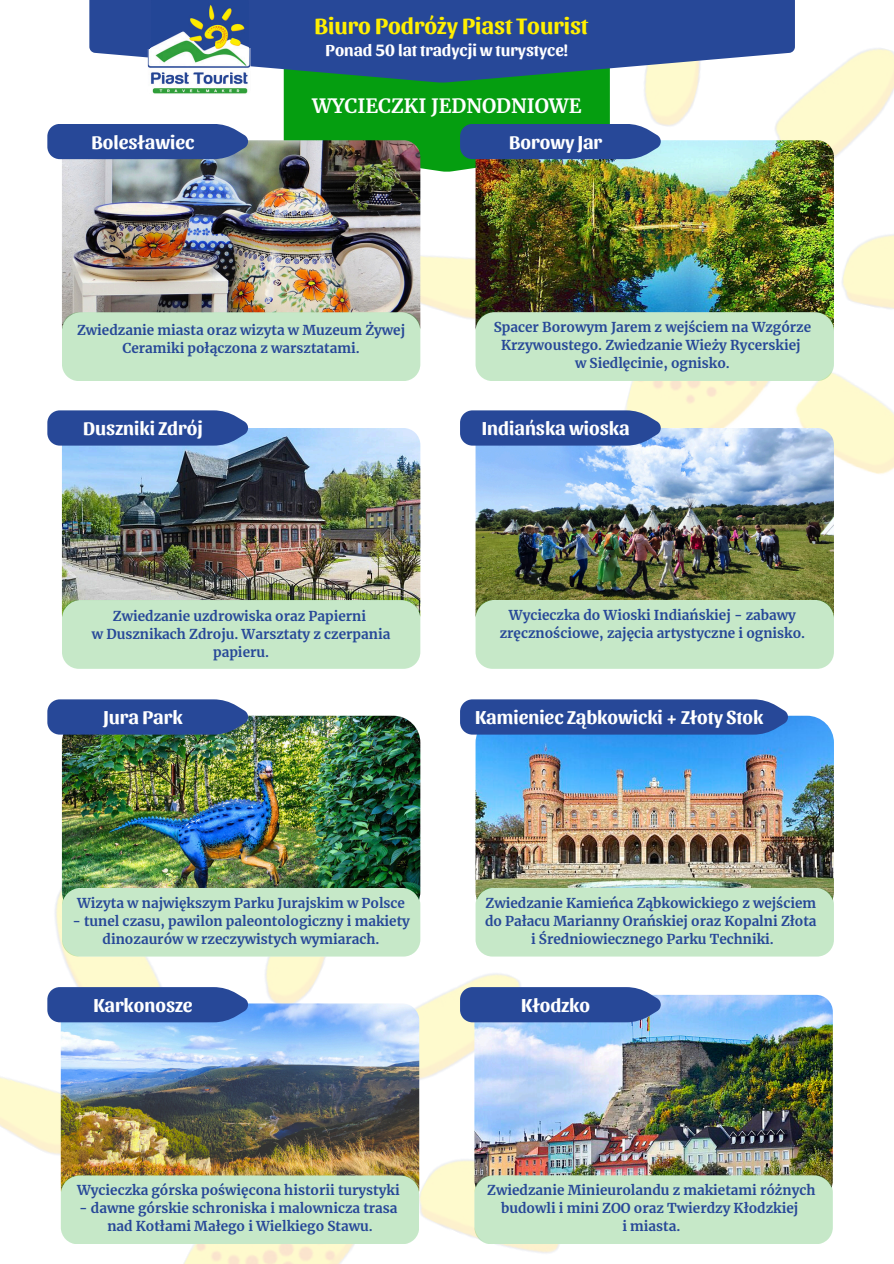
<style>
.page{position:relative;width:894px;height:1264px;background:#fff}
.page>*{position:absolute;margin:0;border:0;box-sizing:border-box;transform-origin:0 0}
.t1{font:700 23.55px "Sansita";color:#ffef01}
.t2{font:700 19.5px "Sansita";color:#fff}
.t3{font:700 19.5px "Merriweather";color:#fff}
.t4{font:700 16.95px "Sansita";color:#fff}
.t5{font:700 13.5px/18px "Merriweather";color:#274898;text-align:center}
</style>
<div class="page">
<img style="left:420px;top:0;width:473px;height:561px">
<img style="left:62px;top:140px;width:358px;height:140px">
<div style="left:47px;top:124px;width:201px;height:35px;background:#274898"></div>
<img style="left:0;top:725px;width:766px;height:528px">
<img style="left:475px;top:140px;width:358px;height:140px">
<img style="left:284px;top:83px;width:376px;height:89px">
<svg style="left:89px;top:0;width:705px;height:83px;background:#42649d"></svg>
<img style="left:148px;top:0;width:102px;height:94px;border-radius:4px">
<div style="left:122px;top:0;width:29px;height:47px;background:#274898"></div>
<div style="left:249px;top:0;width:29px;height:47px;background:#274898"></div>
<div style="left:144px;top:39px;width:6px;height:9px;background:#274898"></div>
<img style="left:47px;top:280px;width:786px;height:389px">
<img style="left:62px;top:715px;width:358px;height:203px;border-radius:27px">
<svg style="left:47px;top:699px;width:201px;height:35px;background:#31519b"></svg>
<div style="left:62px;top:887px;width:358px;height:69px;background:#c6e8c8"></div>
<img style="left:475px;top:715px;width:358px;height:203px;border-radius:27px">
<div style="left:460px;top:699px;width:327px;height:35px;background:#274898"></div>
<div style="left:475px;top:887px;width:358px;height:69px;background:#c6e8c8"></div>
<img style="left:61px;top:1003px;width:358px;height:149px">
<svg style="left:47px;top:987px;width:201px;height:35px;background:#30509d"></svg>
<img style="left:0;top:1152px;width:419px;height:111px">
<img style="left:474px;top:994px;width:358px;height:181px">
<svg style="left:460px;top:987px;width:200px;height:35px;background:#30509c"></svg>
<div style="left:474px;top:1175px;width:358px;height:69px;background:#c6e8c8"></div>
<h3 class="t1" style="left:314px;top:10px;width:275px">Biuro Podróży Piast Tourist</h3>
<p class="t4" style="left:325px;top:39px;width:244px">Ponad 50 lat tradycji w turystyce!</p>
<p class="t3" style="left:312px;top:94px;width:271px">WYCIECZKI JEDNODNIOWE</p>
<h4 class="t2" style="left:92px;top:129px;width:104px">Bolesławiec</h4>
<p class="t2" style="left:509px;top:129px;width:95px">Borowy Jar</p>
<p class="t5" style="left:77px;top:321px;width:329px">Zwiedzanie miasta oraz wizyta w Muzeum Żywej<br>Ceramiki połączona z warsztatami.</p>
<p class="t5" style="left:493px;top:318px;width:319px">Spacer Borowym Jarem z wejściem na Wzgórze<br>Krzywoustego. Zwiedzanie Wieży Rycerskiej</p>
<p class="t5" style="left:575px;top:354px;width:156px">w Siedlęcinie, ognisko.</p>
<h3 class="t2" style="left:83px;top:415px;width:121px">Duszniki Zdrój</h3>
<p class="t2" style="left:481px;top:415px;width:149px">Indiańska wioska</p>
<p class="t5" style="left:113px;top:607px;width:254px">Zwiedzanie uzdrowiska oraz Papierni</p>
<p class="t5" style="left:92px;top:625px;width:300px">w Dusznikach Zdroju. Warsztaty z czerpania papieru.</p>
<p class="t5" style="left:499px;top:606px;width:307px">Wycieczka do Wioski Indiańskiej - zabawy zręcznościowe, zajęcia artystyczne i ognisko.</p>
<h3 class="t2" style="left:103px;top:704px;width:81px">Jura Park</h3>
<p class="t2" style="left:475px;top:704px;width:290px">Kamieniec Ząbkowicki + Złoty Stok</p>
<h3 class="t5" style="left:77px;top:893px;width:329px">Wizyta w największym Parku Jurajskim w Polsce</h3>
<p class="t5" style="left:72px;top:911px;width:339px">- tunel czasu, pawilon paleontologiczny i makiety dinozaurów w rzeczywistych wymiarach.</p>
<p class="t5" style="left:485px;top:893px;width:332px">Zwiedzanie Kamieńca Ząbkowickiego z wejściem</p>
<p class="t5" style="left:485px;top:911px;width:333px">do Pałacu Marianny Orańskiej oraz Kopalni Złota</p>
<p class="t5" style="left:531px;top:929px;width:244px">i Średniowiecznego Parku Techniki.</p>
<p class="t2" style="left:93px;top:991px;width:101px">Karkonosze</p>
<h3 class="t2" style="left:521px;top:991px;width:70px">Kłodzko</h3>
<h3 class="t5" style="left:77px;top:1181px;width:324px">Wycieczka górska poświęcona historii turystyki</h3>
<h3 class="t5" style="left:79px;top:1199px;width:320px">- dawne górskie schroniska i malownicza trasa</h3>
<p class="t5" style="left:107px;top:1217px;width:267px">nad Kotłami Małego i Wielkiego Stawu.</p>
<p class="t5" style="left:487px;top:1181px;width:330px">Zwiedzanie Minieurolandu z makietami różnych budowli i mini ZOO oraz Twierdzy Kłodzkiej</p>
<p class="t5" style="left:622px;top:1217px;width:59px">i miasta.</p>
</div>
